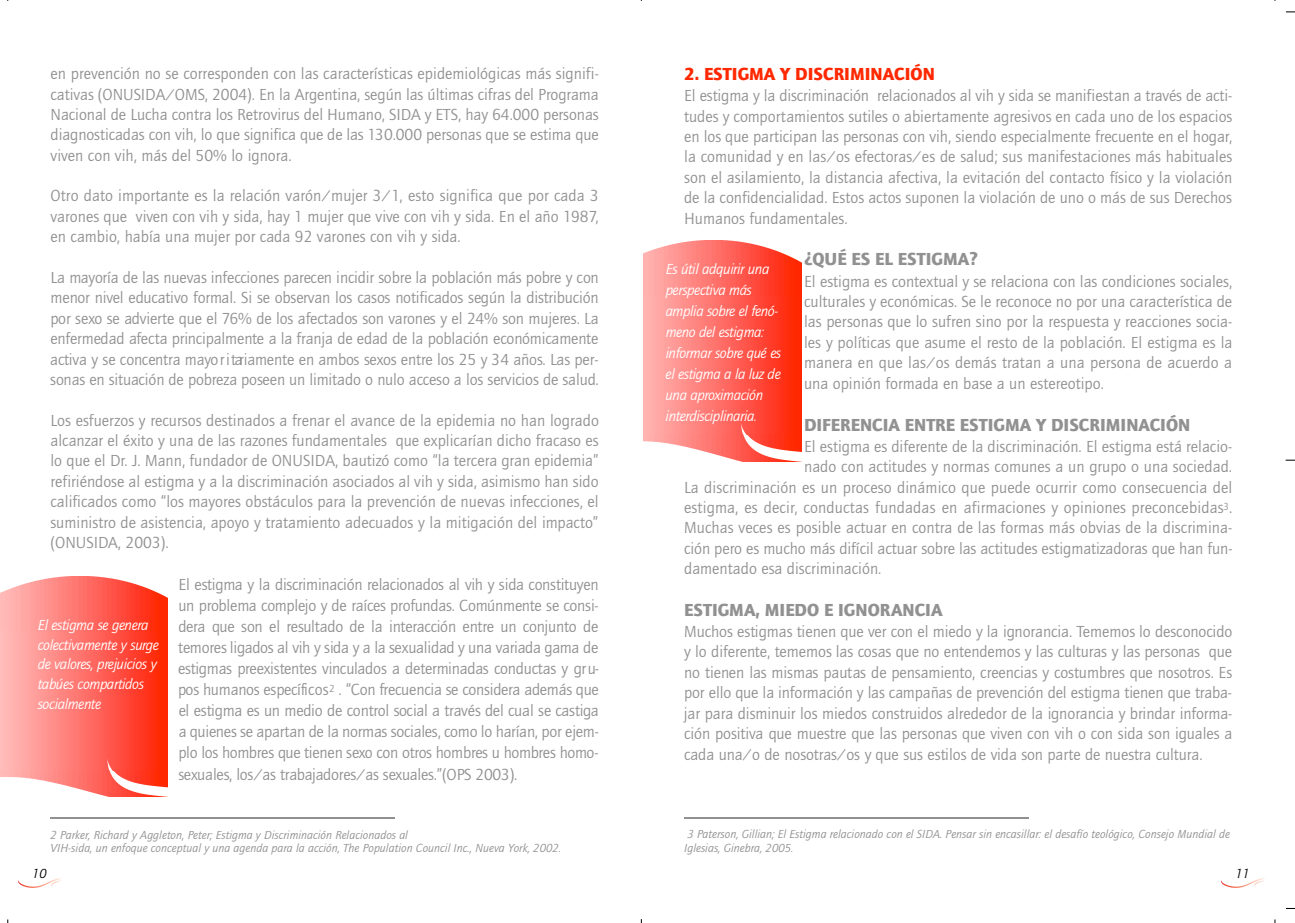
<style>
.page{position:relative;width:1295px;height:923px;background:#fff}
.page>*{position:absolute;margin:0;border:0;box-sizing:border-box;transform-origin:0 0}
.t1{font:900 18.03px "Quay Sans ITC";color:#919191}
.t2{font:900 18.03px "Quay Sans ITC";color:#ff2800}
.t3{font:16.62px/20.3px "Quay Sans ITC";color:#919191;text-align:justify}
.t4{font:italic 15.05px/21px "Quay Sans ITC";letter-spacing:-.03em;color:#fff}
.t5{font:italic 13.47px "Quay Sans ITC";color:#000}
.t6{font:italic 12.08px/13.3px "Quay Sans ITC";color:#919191}
</style>
<div class="page">
<img style="left:0;top:576px;width:168px;height:220px">
<img style="left:18px;top:878px;width:43px;height:9px">
<img style="left:1221px;top:878px;width:43px;height:9px">
<hr style="left:51px;top:817px;width:344px;height:1px;background:#919191">
<hr style="left:684px;top:816px;width:344px;height:2px;background:#919191">
<img style="left:644px;top:240px;width:157px;height:221px">
<svg style="left:1286px;top:11px;width:9px;height:2px"></svg>
<p class="t3" style="left:51px;top:64px;width:550px">en prevención no se corresponden con las características epidemiológicas más signifi&shy;cativas (ONUSIDA/OMS, 2004). En la Argentina, según las últimas cifras del Programa Nacional de Lucha contra los Retrovirus del Humano, SIDA y ETS, hay 64.000 personas diagnosticadas con vih, lo que significa que de las 130.000 personas que se estima que viven con vih, más del 50% lo ignora.</p>
<p class="t3" style="left:51px;top:187px;width:550px">Otro dato importante es la relación varón/mujer 3/1, esto significa que por cada 3 varones que viven con vih y sida, hay 1 mujer que vive con vih y sida. En el año 1987, en cambio, había una mujer por cada 92 varones con vih y sida.</p>
<p class="t3" style="left:50px;top:268px;width:550px">La mayoría de las nuevas infecciones parecen incidir sobre la población más pobre y con menor nivel educativo formal. Si se observan los casos notificados según la distribución por sexo se advierte que el 76% de los afectados son varones y el 24% son mujeres. La enfermedad afecta principalmente a la franja de edad de la población económicamente activa y se concentra mayo r i tariamente en ambos sexos entre los 25 y 34 años. Las per&shy;sonas en situación de pobreza poseen un limitado o nulo acceso a los servicios de salud.</p>
<p class="t3" style="left:50px;top:411px;width:550px">Los esfuerzos y recursos destinados a frenar el avance de la epidemia no han logrado alcanzar el éxito y una de las razones fundamentales que explicarían dicho fracaso es lo que el Dr. J. Mann, fundador de ONUSIDA, bautizó como “la tercera gran epidemia” refiriéndose al estigma y a la discriminación asociados al vih y sida, asimismo han sido calificados como “los mayores obstáculos para la prevención de nuevas infecciones, el suministro de asistencia, apoyo y tratamiento adecuados y la mitigación del impacto” (ONUSIDA, 2003).</p>
<p class="t3" style="left:178px;top:574px;width:423px;line-height:21px">El estigma y la discriminación relacionados al vih y sida constituyen un problema complejo y de raíces profundas. Comúnmente se consi&shy;dera que son el resultado de la interacción entre un conjunto de temores ligados al vih y sida y a la sexualidad y una variada gama de estigmas preexistentes vinculados a determinadas conductas y gr u&shy;pos humanos específic o s<sup>2</sup> . “Con frecuencia se considera además qu e el estigma es un medio de control social a través del cual se castiga a quienes se apartan de la normas sociales, como lo harían, por ejem&shy;plo los hombres que tienen sexo con otros hombres u hombres homo&shy;sexuales, los/as trabajadores/as sexuales.”(OPS 2003).</p>
<p class="t4" style="left:38px;top:616px;width:123px;line-height:19.6px">El estigma se genera colectivamente y surg e de valores, prejuicios y tabúes compartid o s socialmente</p>
<p class="t2" style="left:684px;top:66px;width:252px">2. ESTIGMA Y DISCRIMINACIÓN</p>
<p class="t3" style="left:684px;top:87px;width:550px">El estigma y la discriminación relacionados al vih y sida se manifiestan a través de acti&shy;tudes y comportamientos sutiles o abiertamente agresivos en cada uno de los espacios en los que participan las personas con vih, siendo especialmente frecuente en el hogar, la comunidad y en las/os efectoras/es de salud; sus manifestaciones más habituales son el asilamiento, la distancia afectiva, la evitación del contacto físico y la violación de la confidencialidad. Estos actos suponen la violación de uno o más de sus Derechos Humanos fundamentales.</p>
<p class="t1" style="left:804px;top:251px;width:175px">¿QUÉ ES EL ESTIGMA?</p>
<p class="t3" style="left:804px;top:272px;width:430px">El estigma es contextual y se relaciona con las condiciones sociales, culturales y económicas. Se le reconoce no por una característica de las personas que lo sufren sino por la respuesta y reacciones socia&shy;les y políticas que asume el resto de la población. El estigma es la manera en que las/os demás tratan a una persona de acuerdo a una opinión formada en base a un estereotipo.</p>
<p class="t1" style="left:804px;top:416px;width:388px">DIFERENCIA ENTRE ESTIGMA Y DISCRIMINACIÓN</p>
<p class="t3" style="left:804px;top:437px;width:430px">El estigma es diferente de la discriminación. El estigma está relacio-</p>
<p class="t3" style="left:804px;top:457px;width:430px">nado con actitudes y normas comunes a un grupo o una sociedad.</p>
<p class="t3" style="left:684px;top:478px;width:550px">La discriminación es un proceso dinámico que puede ocurrir como consecuencia del</p>
<p class="t3" style="left:684px;top:498px;width:550px">estigma, es decir, conductas fundadas en afirmaciones y opiniones preconcebidas<sup>3</sup>.</p>
<p class="t3" style="left:684px;top:518px;width:550px">Muchas veces es posible actuar en contra de las formas más obvias de la discrimina-</p>
<p class="t3" style="left:684px;top:539px;width:550px">ción pero es mucho más difícil actuar sobre las actitudes estigmatizadoras que han fun-</p>
<p class="t3" style="left:684px;top:559px;width:199px">damentado esa discriminación.</p>
<p class="t1" style="left:684px;top:602px;width:260px">ESTIGMA, MIEDO E IGNORANCIA</p>
<p class="t3" style="left:684px;top:622px;width:550px">Muchos estigmas tienen que ver con el miedo y la ignorancia. Tememos lo desconocido y lo diferente, tememos las cosas que no entendemos y las culturas y las personas qu e no tienen las mismas pautas de pensamiento, creencias y costumbres que nosotros. Es por ello que la información y las campañas de prevención del estigma tienen que traba&shy;jar para disminuir los miedos construidos alrededor de la ignorancia y brindar informa&shy;ción positiva que muestre que las personas que viven con vih o con sida son iguales a cada una/o de nosotras/os y que sus estilos de vida son parte de nuestra cultura.</p>
<p class="t4" style="left:666px;top:259px;width:117px">Es útil adquirir una perspectiva más amplia sobre el fenó&shy;meno del estigma: informar sobre qué es el estigma a la luz de una aprox im a ció n<br>in te rd iscip lin a ria .</p>
<p class="t6" style="left:51px;top:828px;width:512px">2 Parker, Richard y Aggleton, Peter; Estigma y Discriminación Relacionados al<br>VIH-sida, un enfoque conceptual y una agenda para la acción, The Population Council Inc., Nueva York, 2002.</p>
<p class="t6" style="left:684px;top:827px;width:547px">3 Paterson, Gillian; El Estigma relacionado con el SIDA. Pensar sin encasillar: el desafío teológico, Consejo Mundial de<br>Iglesias, Ginebra, 2005.</p>
<p class="t5" style="left:32px;top:866px;width:16px">10</p>
<p class="t5" style="left:1235px;top:866px;width:16px">11</p>
</div>
